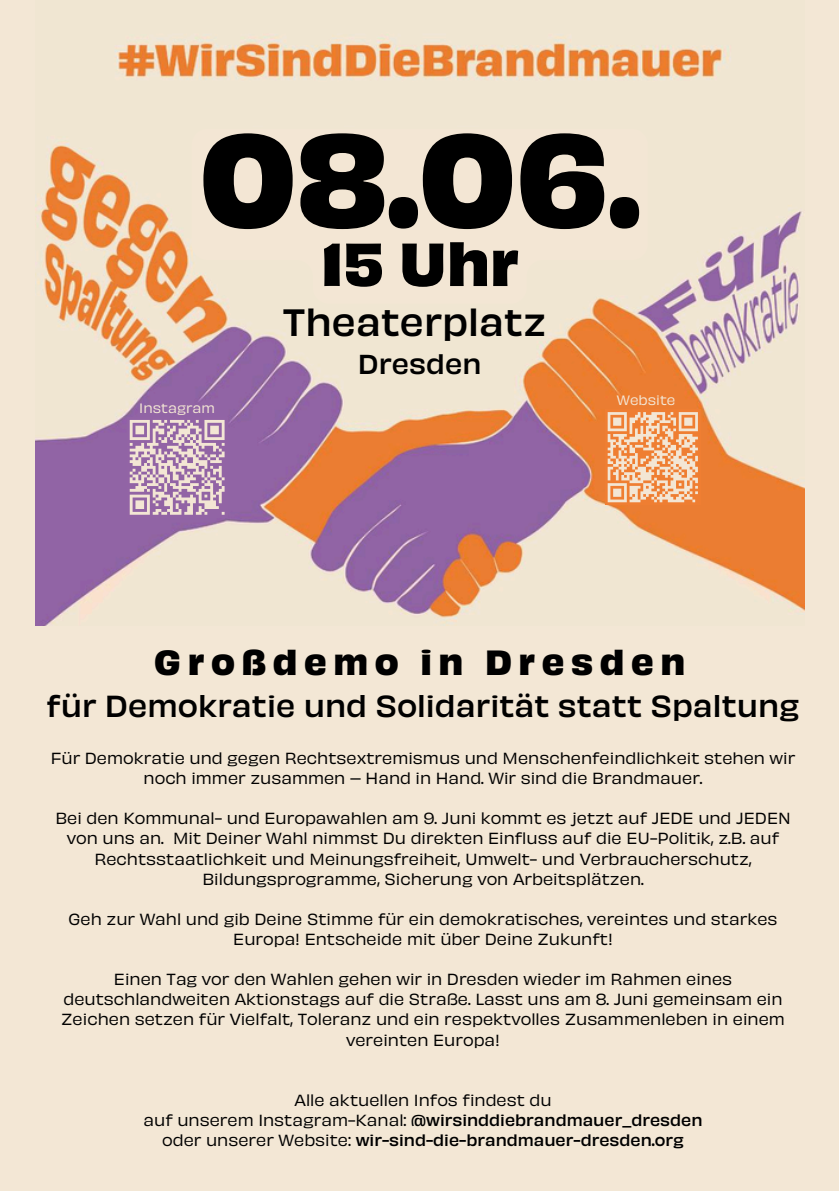
<style>
.page{position:relative;width:839px;height:1191px;background:#fff}
.page>*{position:absolute;margin:0;border:0;box-sizing:border-box;transform-origin:0 0}
.t1{font:700 123.4px "Obviously";color:#000}
.t2{font:700 56.6px "Obviously";color:#000}
.t3{font:500 35.4px "Obviously";color:#000}
.t4{font:700 32.6px "Obviously";letter-spacing:.2em;color:#000}
.t5{font:500 28.4px "Obviously";color:#000}
.t6{font:500 25.6px "Obviously";color:#000}
.t7{font:15px/20.2px "Obviously";color:#000;text-align:center}
.t8{font:12.6px "Obviously";color:#f3e6d4}
.s1{font-weight:500}
</style>
<div class="page">
<div style="left:0;top:0;width:838px;height:1191px;background:#f3e7d5"></div>
<img style="left:36px;top:34px;width:768px;height:592px">
<div style="left:127px;top:417px;width:100px;height:101px;background:#9264a5"></div>
<svg style="left:129px;top:420px;width:96px;height:95px"></svg>
<div style="left:605px;top:409px;width:95px;height:96px;background:#ef7e32"></div>
<svg style="left:607px;top:412px;width:91px;height:91px"></svg>
<svg style="left:191px;top:129px;width:457px;height:175px"></svg>
<h4 class="t1" style="left:199px;top:132px;width:442px">08.06.</h4>
<h4 class="t2" style="left:320px;top:242px;width:200px">15 Uhr</h4>
<h4 class="t8" style="left:139px;top:403px;width:77px">Instagram</h4>
<h3 class="t3" style="left:283px;top:308px;width:265px">Theaterplatz</h3>
<h3 class="t6" style="left:358px;top:354px;width:125px">Dresden</h3>
<h4 class="t8" style="left:616px;top:396px;width:60px">Website</h4>
<p class="t4" style="left:154px;top:650px;width:532px">Großdemo in Dresden</p>
<p class="t5" style="left:47px;top:695px;width:754px">für Demokratie und Solidarität statt Spaltung</p>
<h1 class="t7" style="left:51px;top:750px;width:746px">Für Demokratie und gegen Rechtsextremismus und Menschenfeindlichkeit stehen wir noch immer zusammen – Hand in Hand. Wir sind die Brandmauer.</h1>
<h2 class="t7" style="left:55px;top:810px;width:736px">Bei den Kommunal- und Europawahlen am 9. Juni kommt es jetzt auf JEDE und JEDEN von uns an. Mit Deiner Wahl nimmst Du direkten Einfluss auf die EU-Politik, z.B. auf Rechtsstaatlichkeit und Meinungsfreiheit, Umwelt- und Verbraucherschutz, Bildungsprogramme, Sicherung von Arbeitsplätzen.</h2>
<p class="t7" style="left:68px;top:911px;width:710px">Geh zur Wahl und gib Deine Stimme für ein demokratisches, vereintes und starkes<br>Europa! Entscheide mit über Deine Zukunft!</p>
<p class="t7" style="left:61px;top:971px;width:725px">Einen Tag vor den Wahlen gehen wir in Dresden wieder im Rahmen eines deutschlandweiten Aktionstags auf die Straße. Lasst uns am 8. Juni gemeinsam ein Zeichen setzen für Vielfalt, Toleranz und ein respektvolles Zusammenleben in einem vereinten Europa!</p>
<p class="t7" style="left:143px;top:1092px;width:560px">Alle aktuellen Infos findest du<br>auf unserem Instagram-Kanal: <span class="s1">@wirsinddiebrandmauer_dresden </span>oder unserer Website: <span class="s1">wir-sind-die-brandmauer-dresden.org</span></p>
</div>
